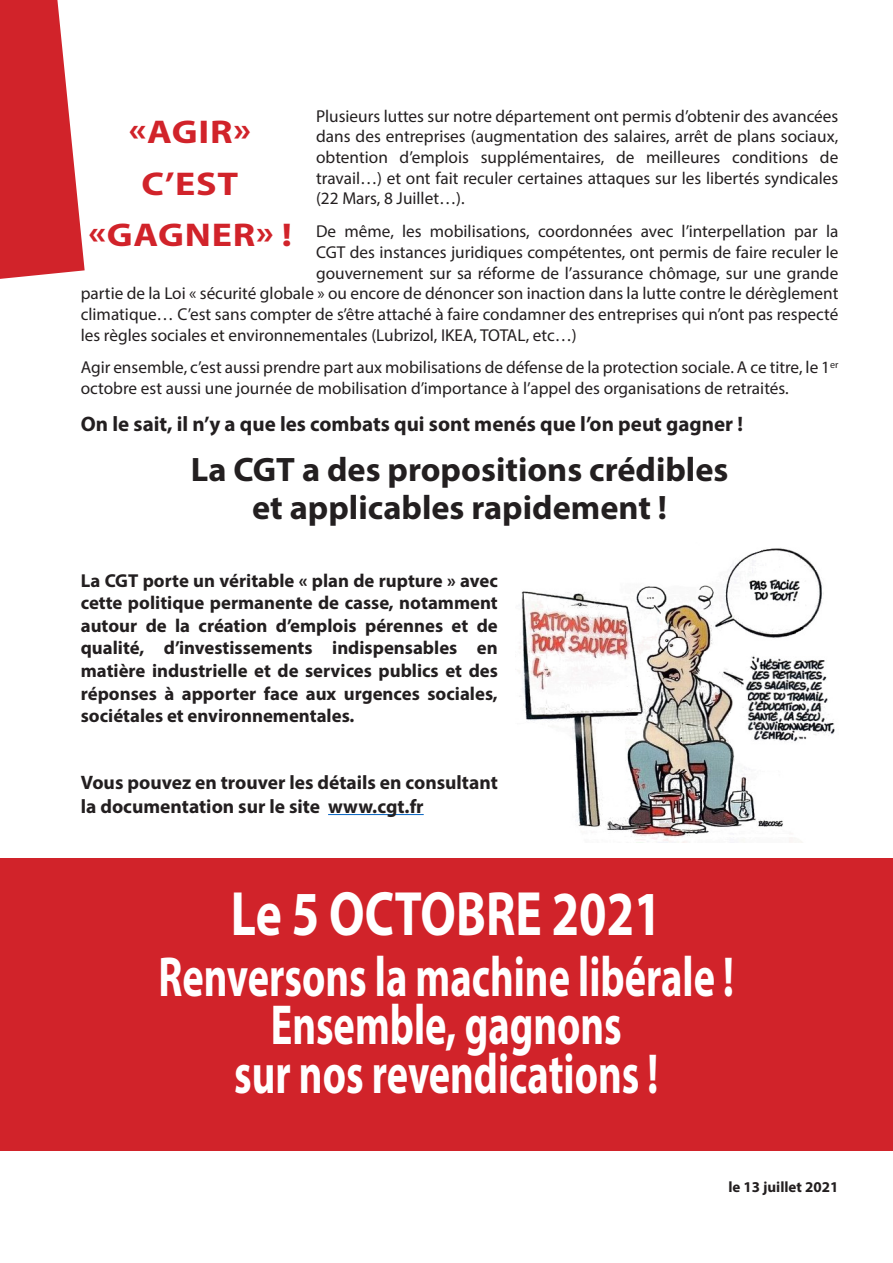
<style>
.page{position:relative;width:893px;height:1263px;background:#fff}
.page>*{position:absolute;margin:0;border:0;box-sizing:border-box;transform-origin:0 0}
.t1{font:700 63px "Myriad Pro";color:#fff;scale:.79 1}
.t2{font:700 56.7px/48.6px "Myriad Pro";color:#fff;text-align:center;scale:.71 1}
.t3{font:700 34.05px/37.8px "Myriad Pro";color:#231f20;text-align:center}
.t4{font:700 33px "Myriad Pro";letter-spacing:.02em;color:#d1232a;scale:1.15 1}
.t5{font:700 21px "Myriad Pro";color:#231f20}
.t6{font:700 19.5px/23.4px "Myriad Pro";color:#231f20}
.t7{font:700 18.75px/22.5px "Myriad Pro";color:#231f20;text-align:justify}
.t8{font:17.25px/20.7px "Myriad Pro";color:#231f20;text-align:justify}
.t9{font:700 15px "Myriad Pro";color:#231f20}
</style>
<div class="page">
<svg style="left:0;top:0;width:85px;height:279px;background:#d7444a"></svg>
<hr style="left:328px;top:814px;width:96px;height:1px;background:#0563c1">
<div style="left:0;top:858px;width:893px;height:292px;background:#d1232a"></div>
<img style="left:519px;top:547px;width:316px;height:296px">
<p class="t8" style="left:316px;top:105px;width:524px">Plusieurs luttes sur notre département ont permis d’obtenir des avancées dans des entreprises (augmentation des salaires, arrêt de plans sociaux, obtention d’emplois supplémentaires, de meilleures conditions de travail…) et ont fait reculer certaines attaques sur les libertés syndicales (22 Mars, 8 Juillet…).</p>
<p class="t8" style="left:316px;top:221px;width:524px">De même, les mobilisations, coordonnées avec l’interpellation par la</p>
<p class="t8" style="left:316px;top:241px;width:524px">CGT des instances juridiques compétentes, ont permis de faire reculer le</p>
<p class="t8" style="left:316px;top:262px;width:524px">gouvernement sur sa réforme de l’assurance chômage, sur une grande</p>
<p class="t8" style="left:81px;top:283px;width:759px">partie de la Loi « sécurité globale » ou encore de dénoncer son inaction dans la lutte contre le dérèglement</p>
<p class="t8" style="left:81px;top:304px;width:759px">climatique… C’est sans compter de s’être attaché à faire condamner des entreprises qui n’ont pas respecté</p>
<p class="t8" style="left:81px;top:324px;width:498px">les règles sociales et environnementales (Lubrizol, IKEA, TOTAL, etc…)</p>
<p class="t8" style="left:81px;top:357px;width:759px">Agir ensemble, c’est aussi prendre part aux mobilisations de défense de la protection sociale. A ce titre, le 1<sup>er </sup>octobre est aussi une journée de mobilisation d’importance à l’appel des organisations de retraités.</p>
<p class="t5" style="left:81px;top:410px;width:664px">On le sait, il n’y a que les combats qui sont menés que l’on peut gagner !</p>
<p class="t3" style="left:191px;top:450px;width:539px">La CGT a des propositions crédibles et applicables rapidement !</p>
<p class="t4" style="left:129px;top:110px;width:108px">«AGIR»</p>
<p class="t4" style="left:142px;top:162px;width:85px">C’EST</p>
<p class="t4" style="left:88px;top:213px;width:178px">«GAGNER» !</p>
<p class="t7" style="left:81px;top:569px;width:419px">La CGT porte un véritable « plan de rupture » avec cette politique permanente de casse, notamment autour de la création d’emplois pérennes et de qualité, d’investissements indispensables en matière industrielle et de services publics et des réponses à apporter face aux urgences sociales, sociétales et environnementales.</p>
<p class="t6" style="left:81px;top:770px;width:419px">Vous pouvez en trouver les détails en consultant la documentation sur le site www.cgt.fr</p>
<p class="t1" style="left:231px;top:873px;width:547px">Le 5 OCTOBRE 2021</p>
<p class="t2" style="left:158px;top:950px;width:812px">Renversons la machine libérale !<br>Ensemble, gagnons<br>sur nos revendications !</p>
<p class="t9" style="left:728px;top:1177px;width:111px">le 13 juillet 2021</p>
</div>
